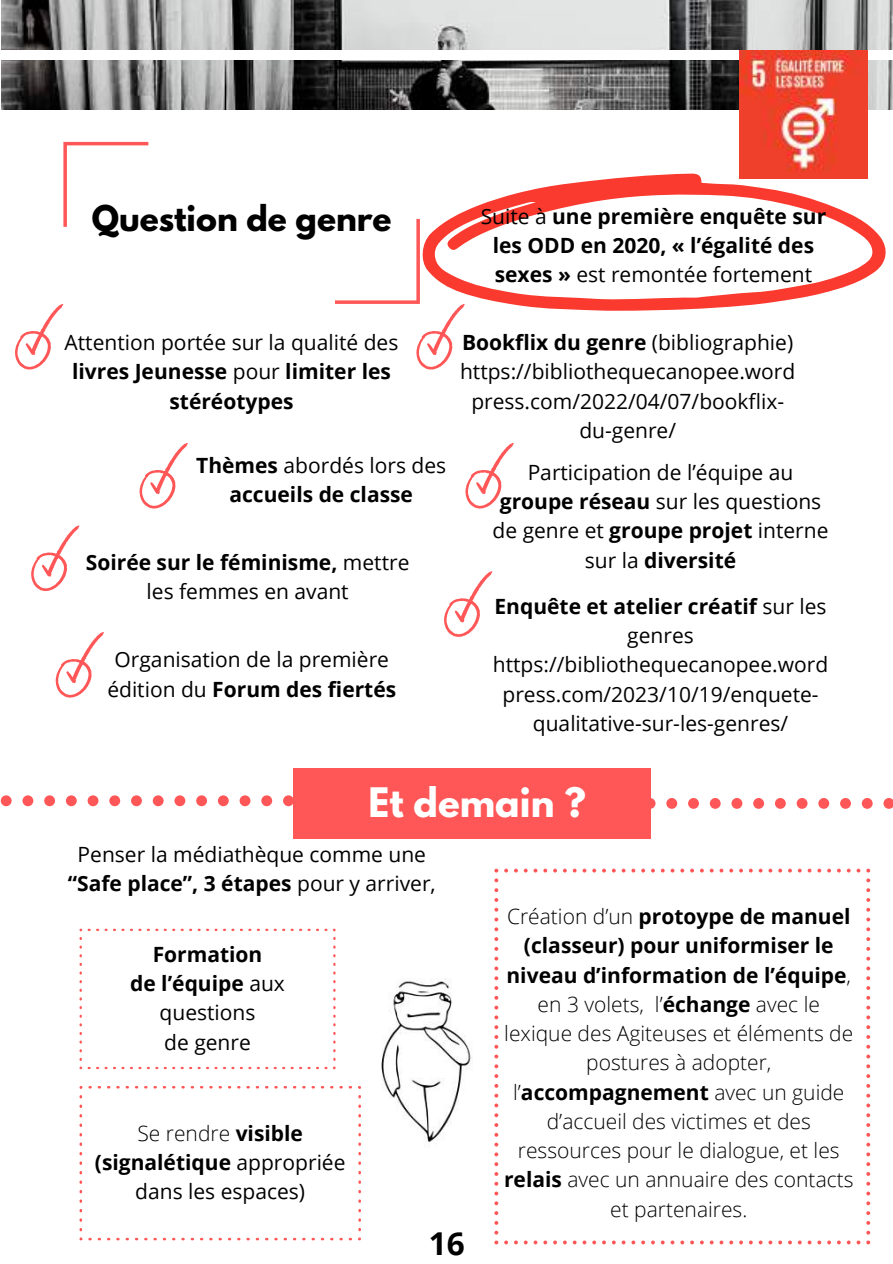
<style>
.page{position:relative;width:893px;height:1264px;background:#fff}
.page>*{position:absolute;margin:0;border:0;box-sizing:border-box;transform-origin:0 0}
.t1{font:700 36px "League Spartan";color:#fff}
.t2{font:700 31.5px "League Spartan";color:#000}
.t3{font:700 31.5px "Open Sans";color:#000}
.t4{font:21px/29.2px "Open Sans";color:#000;text-align:center}
.t5{font:300 21px/29.2px "Open Sans";color:#000;text-align:center}
.t6{font:700 21px/29.2px "Open Sans";color:#000;text-align:center}
.s1{font-weight:400}
.s2{font-weight:700}
.s3{font-weight:300}
</style>
<div class="page">
<img style="left:1px;top:0;width:891px;height:109px">
<div style="left:0;top:50px;width:892px;height:10px;background:#fff"></div>
<svg style="left:63px;top:142px;width:85px;height:85px"></svg>
<svg style="left:80px;top:1086px;width:281px;height:154px"></svg>
<svg style="left:80px;top:928px;width:255px;height:141px"></svg>
<img style="left:739px;top:50px;width:128px;height:123px">
<svg style="left:15px;top:304px;width:48px;height:66px"></svg>
<svg style="left:31px;top:525px;width:48px;height:66px"></svg>
<svg style="left:139px;top:443px;width:49px;height:66px"></svg>
<svg style="left:335px;top:219px;width:125px;height:151px"></svg>
<svg style="left:465px;top:443px;width:49px;height:66px"></svg>
<svg style="left:55px;top:632px;width:49px;height:66px"></svg>
<svg style="left:444px;top:571px;width:48px;height:66px"></svg>
<svg style="left:420px;top:173px;width:466px;height:138px"></svg>
<img style="left:381px;top:979px;width:91px;height:164px">
<svg style="left:650px;top:798px;width:242px;height:10px"></svg>
<svg style="left:0;top:795px;width:294px;height:11px"></svg>
<div style="left:294px;top:768px;width:356px;height:71px;background:#ff5757"></div>
<svg style="left:494px;top:868px;width:376px;height:376px"></svg>
<h2 class="t2" style="left:92px;top:203px;width:301px">Question de genre</h2>
<p class="t6" style="left:480px;top:201px;width:347px"><span class="s1">Suite à</span> une première enquête sur les ODD en 2020, « l’égalité des sexes » <span class="s1">est remontée fortement</span></p>
<p class="t6" style="left:65px;top:327px;width:335px"><span class="s1">Attention portée sur la qualité des </span>livres Jeunesse <span class="s1">pour</span> limiter les stéréotypes</p>
<p class="t4" style="left:460px;top:327px;width:337px"><span class="s2">Bookflix du genre</span> (bibliographie) https://bibliothequecanopee.word press.com/2022/04/07/bookflix&shy;du-genre/</p>
<p class="t6" style="left:196px;top:450px;width:251px">Thèmes <span class="s1">abordés lors des </span>accueils de classe</p>
<p class="t4" style="left:492px;top:457px;width:337px">Participation de l’équipe au <span class="s2">groupe réseau</span> sur les questions de genre et <span class="s2">groupe projet</span> interne sur la <span class="s2">diversité</span></p>
<p class="t4" style="left:493px;top:591px;width:337px"><span class="s2">Enquête et atelier créatif</span> sur les genres https://bibliothequecanopee.word press.com/2023/10/19/enquete&shy;qualitative-sur-les-genres/</p>
<p class="t4" style="left:86px;top:547px;width:325px"><span class="s2">Soirée sur le féminisme,</span> mettre les femmes en avant</p>
<p class="t4" style="left:107px;top:644px;width:290px">Organisation de la première édition du <span class="s2">Forum des fiertés</span></p>
<h1 class="t1" style="left:368px;top:784px;width:219px">Et demain ?</h1>
<p class="t4" style="left:68px;top:839px;width:369px">Penser la médiathèque comme une <span class="s2">“Safe place”, 3 étapes</span> pour y arriver,</p>
<p class="t6" style="left:130px;top:939px;width:156px">Formation<br>de l’équipe <span class="s1">aux questions<br>de genre</span></p>
<p class="t4" style="left:95px;top:1117px;width:252px"><span class="s3">Se rendre</span> <span class="s2">visible (signalétique</span> appropriée dans les espaces)</p>
<h2 class="t3" style="left:428px;top:1221px;width:37px">16</h2>
<p class="t5" style="left:504px;top:901px;width:351px">Création d’un <span class="s2">protoype de manuel (classeur) pour uniformiser le niveau d’information de l’équipe</span>, en 3 volets, l’<span class="s2">échange</span> avec le lexique des Agiteuses et éléments de postures à adopter, l’<span class="s2">accompagnement</span> avec un guide d’accueil des victimes et des ressources pour le dialogue, et les <span class="s2">relais</span> avec un annuaire des contacts et partenaires.</p>
</div>
